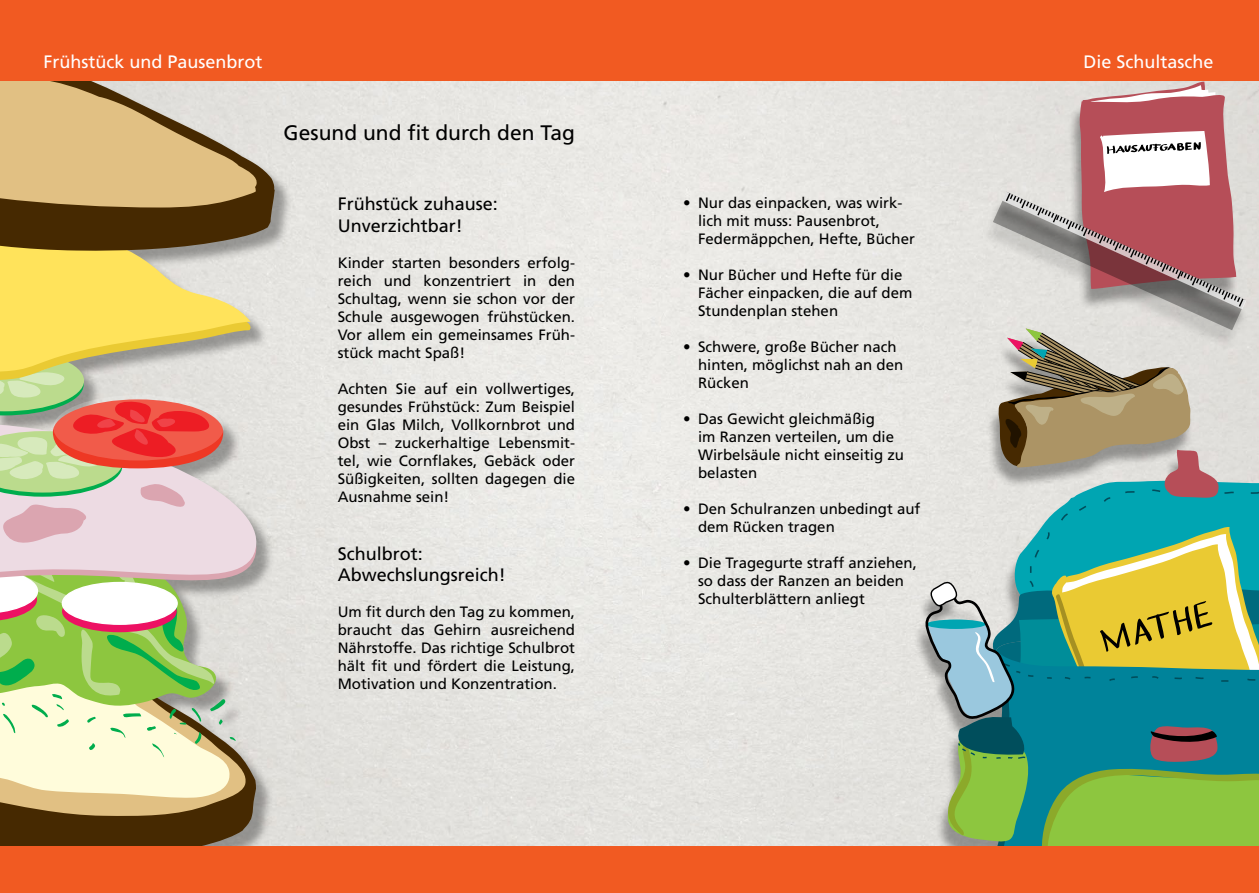
<style>
.page{position:relative;width:1259px;height:893px;background:#fff}
.page>*{position:absolute;margin:0;border:0;box-sizing:border-box;transform-origin:0 0}
.t1{font:21px "Frutiger";color:#000}
.t2{font:18px/21.6px "Frutiger";color:#000}
.t3{font:18px "Frutiger";color:#fff}
.t4{font:15px/18px "Frutiger";color:#000}
</style>
<div class="page">
<div style="left:275px;top:81px;width:984px;height:766px;background:#e8e7e3"></div>
<div style="left:0;top:83px;width:293px;height:783px;background:#000;opacity:.34"></div>
<svg style="left:0;top:648px;width:256px;height:199px;background:#614523"></svg>
<svg style="left:0;top:614px;width:248px;height:203px;background:#b49c73"></svg>
<svg style="left:0;top:758px;width:232px;height:40px;background:#faf2cc"></svg>
<svg style="left:236px;top:420px;width:24px;height:189px;background:#d9d4d3"></svg>
<svg style="left:0;top:408px;width:236px;height:350px;background:#cec2a1"></svg>
<svg style="left:0;top:251px;width:257px;height:157px;background:#d2b8a5"></svg>
<svg style="left:0;top:251px;width:251px;height:148px;background:#e8da86"></svg>
<svg style="left:0;top:81px;width:275px;height:170px;background:#b0976b"></svg>
<div style="left:912px;top:88px;width:347px;height:798px;background:#e6e5e1"></div>
<svg style="left:923px;top:82px;width:336px;height:765px"></svg>
<div style="left:0;top:847px;width:1259px;height:46px;background:#f15a22"></div>
<div style="left:0;top:0;width:1259px;height:81px;background:#f15a22"></div>
<p class="t3" style="left:43px;top:51px;width:221px">Frühstück und Pausenbrot</p>
<p class="t3" style="left:1083px;top:51px;width:132px">Die Schultasche</p>
<h1 class="t1" style="left:284px;top:120px;width:293px">Gesund und fit durch den Tag</h1>
<p class="t2" style="left:338px;top:193px;width:162px">Frühstück zuhause:<br>Unverzichtbar!</p>
<p class="t4" style="left:338px;top:254px;width:239px;text-align:justify">Kinder starten besonders erfolg&shy;reich und konzentriert in den Schultag, wenn sie schon vor der Schule ausgewogen frühstücken.<br>Vor allem ein gemeinsames Früh&shy;stück macht Spaß!</p>
<p class="t4" style="left:338px;top:380px;width:239px;text-align:justify">Achten Sie auf ein vollwertiges, gesundes Frühstück: Zum Beispiel ein Glas Milch, Vollkornbrot und Obst – zuckerhaltige Lebensmit&shy;tel, wie Cornflakes, Gebäck oder Süßigkeiten, sollten dagegen die Ausnahme sein!</p>
<p class="t2" style="left:338px;top:542px;width:169px">Schulbrot:<br>Abwechslungsreich!</p>
<p class="t4" style="left:338px;top:603px;width:239px;text-align:justify">Um fit durch den Tag zu kommen, braucht das Gehirn ausreichend Nährstoffe. Das richtige Schulbrot hält fit und fördert die Leistung, Motivation und Konzentration.</p>
<p class="t4" style="left:698px;top:194px;width:218px;text-indent:-15px">• Nur das einpacken, was wirk&shy;lich mit muss: Pausenbrot,<br>Federmäppchen, Hefte, Bücher</p>
<p class="t4" style="left:698px;top:266px;width:216px;text-indent:-15px">• Nur Bücher und Hefte für die<br>Fächer einpacken, die auf dem<br>Stundenplan stehen</p>
<p class="t4" style="left:698px;top:338px;width:207px;text-indent:-15px">• Schwere, große Bücher nach hinten, möglichst nah an den<br>Rücken</p>
<p class="t4" style="left:698px;top:410px;width:207px;text-indent:-15px">• Das Gewicht gleichmäßig<br>im Ranzen verteilen, um die<br>Wirbelsäule nicht einseitig zu belasten</p>
<p class="t4" style="left:698px;top:500px;width:224px;text-indent:-15px">• Den Schulranzen unbedingt auf dem Rücken tragen</p>
<p class="t4" style="left:698px;top:554px;width:220px;text-indent:-15px">• Die Tragegurte straff anziehen, so dass der Ranzen an beiden<br>Schulterblättern anliegt</p>
</div>
